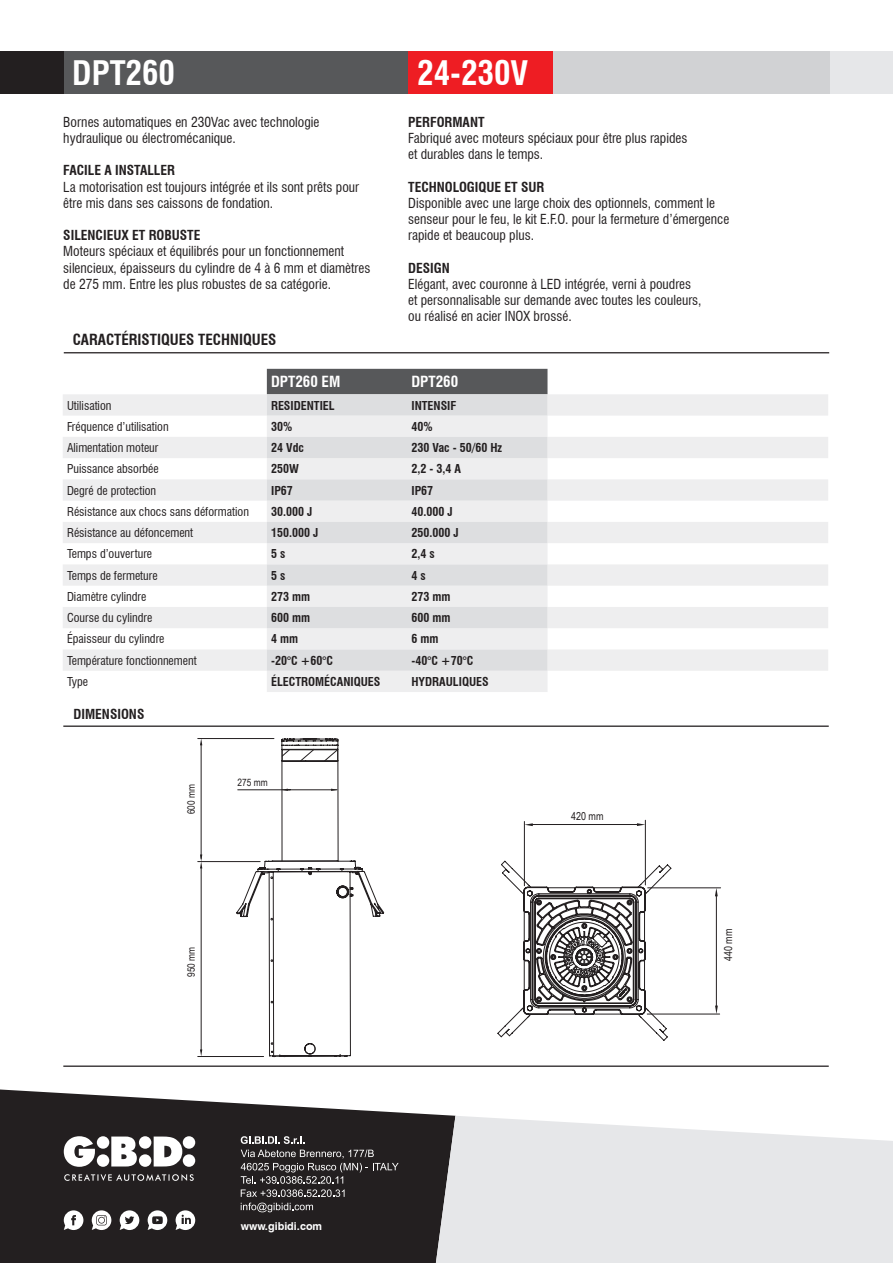
<style>
.page{position:relative;width:893px;height:1263px;background:#fff}
.page>*{position:absolute;margin:0;border:0;box-sizing:border-box;transform-origin:0 0}
.t1{font:700 condensed 33px "Swiss 721 BT";color:#fff}
.t2{font:700 condensed 15px "Swiss 721 BT";color:#231f20}
.t3{font:700 condensed 15px "Swiss 721 BT";color:#fff}
.t4{font:condensed 13.5px/16.2px "Swiss 721 BT";color:#231f20}
.t5{font:700 condensed 13.5px "Swiss 721 BT";color:#231f20}
.t6{font:condensed 12px "Swiss 721 BT";color:#231f20}
.t7{font:700 condensed 12px "Swiss 721 BT";color:#231f20}
.t8{font:10.95px "Arial Narrow";color:#231f20}
.t9{font:700 10.8px "Swiss 721 BT";color:#fff}
.t10{font:10.2px "Arial Narrow";color:#231f20}
</style>
<div class="page">
<div style="left:64px;top:51px;width:829px;height:43px;background:#e6e7e9"></div>
<div style="left:553px;top:51px;width:276px;height:43px;background:#d1d2d4"></div>
<div style="left:64px;top:51px;width:344px;height:43px;background:#57585a"></div>
<div style="left:408px;top:51px;width:145px;height:43px;background:#ee1d23"></div>
<div style="left:0;top:51px;width:64px;height:43px;background:#231f20"></div>
<svg style="left:0;top:1089px;width:455px;height:174px;background:#3a3738"></svg>
<svg style="left:64px;top:1136px;width:131px;height:45px"></svg>
<svg style="left:64px;top:1210px;width:19px;height:20px"></svg>
<svg style="left:148px;top:1210px;width:19px;height:20px"></svg>
<svg style="left:176px;top:1210px;width:19px;height:20px"></svg>
<svg style="left:120px;top:1210px;width:19px;height:20px"></svg>
<svg style="left:92px;top:1210px;width:19px;height:20px"></svg>
<svg style="left:241px;top:1136px;width:158px;height:76px;background:#3e3a3b"></svg>
<svg style="left:436px;top:1116px;width:457px;height:147px;background:#e3e4e6"></svg>
<hr style="left:63px;top:725px;width:766px;height:2px;background:#231f20">
<hr style="left:63px;top:1065px;width:766px;height:2px;background:#231f20">
<hr style="left:64px;top:352px;width:765px;height:1px;background:#231f20">
<hr style="left:647px;top:1014px;width:73px;height:1px;background:#231f20">
<svg style="left:715px;top:1005px;width:3px;height:9px"></svg>
<svg style="left:715px;top:888px;width:3px;height:8px"></svg>
<svg style="left:637px;top:823px;width:8px;height:3px"></svg>
<hr style="left:648px;top:887px;width:73px;height:1px;background:#231f20">
<hr style="left:716px;top:894px;width:1px;height:113px;background:#231f20">
<hr style="left:524px;top:821px;width:1px;height:65px;background:#231f20">
<hr style="left:645px;top:820px;width:1px;height:65px;background:#231f20">
<hr style="left:531px;top:824px;width:108px;height:1px;background:#231f20">
<svg style="left:524px;top:823px;width:9px;height:3px"></svg>
<hr style="left:198px;top:861px;width:62px;height:1px;background:#231f20">
<hr style="left:198px;top:738px;width:76px;height:1px;background:#231f20">
<hr style="left:201px;top:744px;width:1px;height:114px;background:#231f20">
<svg style="left:200px;top:854px;width:2px;height:14px"></svg>
<hr style="left:201px;top:868px;width:1px;height:183px;background:#231f20">
<hr style="left:198px;top:1056px;width:66px;height:1px;background:#231f20">
<svg style="left:236px;top:738px;width:148px;height:180px"></svg>
<svg style="left:245px;top:861px;width:136px;height:196px"></svg>
<svg style="left:497px;top:861px;width:174px;height:180px"></svg>
<div style="left:267px;top:369px;width:280px;height:25px;background:#57585a"></div>
<svg style="left:63px;top:394px;width:765px;height:298px;fill:#eeeeef"></svg>
<svg style="left:267px;top:394px;width:280px;height:277px;background:#e4e5e6"></svg>
<p class="t1" style="left:72px;top:53px;width:104px">DPT260</p>
<p class="t1" style="left:417px;top:53px;width:113px">24-230V</p>
<p class="t4" style="left:63px;top:114px;width:258px">Bornes automatiques en 230Vac avec technologie hydraulique ou électromécanique.</p>
<p class="t5" style="left:63px;top:162px;width:113px">FACILE A INSTALLER</p>
<p class="t4" style="left:63px;top:178px;width:297px">La motorisation est toujours intégrée et ils sont prêts pour être mis dans ses caissons de fondation.</p>
<p class="t5" style="left:63px;top:227px;width:139px">SILENCIEUX ET ROBUSTE</p>
<p class="t4" style="left:63px;top:243px;width:309px">Moteurs spéciaux et équilibrés pour un fonctionnement silencieux, épaisseurs du cylindre de 4 à 6 mm et diamètres de 275 mm. Entre les plus robustes de sa catégorie.</p>
<p class="t2" style="left:73px;top:331px;width:205px">CARACTÉRISTIQUES TECHNIQUES</p>
<p class="t5" style="left:408px;top:114px;width:78px">PERFORMANT</p>
<p class="t4" style="left:408px;top:130px;width:281px">Fabriqué avec moteurs spéciaux pour être plus rapides et durables dans le temps.</p>
<p class="t5" style="left:408px;top:179px;width:138px">TECHNOLOGIQUE ET SUR</p>
<p class="t4" style="left:408px;top:195px;width:323px">Disponible avec une large choix des optionnels, comment le senseur pour le feu, le kit E.F.O. pour la fermeture d’émergence rapide et beaucoup plus.</p>
<p class="t5" style="left:408px;top:260px;width:43px">DESIGN</p>
<p class="t4" style="left:408px;top:276px;width:295px">Elégant, avec couronne à LED intégrée, verni à poudres et personnalisable sur demande avec toutes les couleurs, ou réalisé en acier INOX brossé.</p>
<p class="t3" style="left:271px;top:373px;width:71px">DPT260 EM</p>
<p class="t3" style="left:411px;top:373px;width:48px">DPT260</p>
<p class="t6" style="left:67px;top:398px;width:46px">Utilisation</p>
<p class="t7" style="left:271px;top:398px;width:65px">RESIDENTIEL</p>
<p class="t7" style="left:411px;top:398px;width:46px">INTENSIF</p>
<p class="t6" style="left:67px;top:419px;width:103px">Fréquence d’utilisation</p>
<p class="t7" style="left:271px;top:419px;width:23px">30%</p>
<p class="t7" style="left:411px;top:419px;width:23px">40%</p>
<p class="t6" style="left:67px;top:440px;width:93px">Alimentation moteur</p>
<p class="t7" style="left:271px;top:440px;width:34px">24 Vdc</p>
<p class="t7" style="left:411px;top:440px;width:92px">230 Vac - 50/60 Hz</p>
<p class="t6" style="left:67px;top:462px;width:93px">Puissance absorbée</p>
<p class="t7" style="left:271px;top:462px;width:29px">250W</p>
<p class="t7" style="left:411px;top:462px;width:51px">2,2 - 3,4 A</p>
<p class="t6" style="left:67px;top:483px;width:91px">Degré de protection</p>
<p class="t7" style="left:271px;top:483px;width:23px">IP67</p>
<p class="t7" style="left:411px;top:483px;width:23px">IP67</p>
<p class="t6" style="left:67px;top:504px;width:184px">Résistance aux chocs sans déformation</p>
<p class="t7" style="left:271px;top:504px;width:43px">30.000 J</p>
<p class="t7" style="left:411px;top:504px;width:43px">40.000 J</p>
<p class="t6" style="left:67px;top:525px;width:128px">Résistance au défoncement</p>
<p class="t7" style="left:271px;top:525px;width:49px">150.000 J</p>
<p class="t7" style="left:411px;top:525px;width:49px">250.000 J</p>
<p class="t6" style="left:67px;top:547px;width:87px">Temps d’ouverture</p>
<p class="t7" style="left:271px;top:547px;width:16px">5 s</p>
<p class="t7" style="left:411px;top:547px;width:25px">2,4 s</p>
<p class="t6" style="left:67px;top:568px;width:92px">Temps de fermeture</p>
<p class="t7" style="left:271px;top:568px;width:16px">5 s</p>
<p class="t7" style="left:411px;top:568px;width:16px">4 s</p>
<p class="t6" style="left:67px;top:589px;width:81px">Diamètre cylindre</p>
<p class="t7" style="left:271px;top:589px;width:41px">273 mm</p>
<p class="t7" style="left:411px;top:589px;width:41px">273 mm</p>
<p class="t6" style="left:67px;top:611px;width:87px">Course du cylindre</p>
<p class="t7" style="left:271px;top:611px;width:41px">600 mm</p>
<p class="t7" style="left:411px;top:611px;width:41px">600 mm</p>
<p class="t6" style="left:67px;top:632px;width:99px">Épaisseur du cylindre</p>
<p class="t7" style="left:271px;top:632px;width:29px">4 mm</p>
<p class="t7" style="left:411px;top:632px;width:29px">6 mm</p>
<p class="t6" style="left:67px;top:653px;width:131px">Température fonctionnement</p>
<p class="t7" style="left:271px;top:653px;width:63px">-20°C +60°C</p>
<p class="t7" style="left:411px;top:653px;width:63px">-40°C +70°C</p>
<p class="t6" style="left:67px;top:674px;width:23px">Type</p>
<p class="t7" style="left:271px;top:674px;width:111px">ÉLECTROMÉCANIQUES</p>
<p class="t7" style="left:411px;top:674px;width:79px">HYDRAULIQUES</p>
<p class="t5" style="left:74px;top:706px;width:72px">DIMENSIONS</p>
<p class="t10" style="left:184px;top:814px;width:32px;rotate:-90deg">600 mm</p>
<p class="t10" style="left:238px;top:775px;width:32px">275 mm</p>
<p class="t10" style="left:184px;top:977px;width:32px;rotate:-90deg">950 mm</p>
<p class="t9" style="left:241px;top:1219px;width:83px">www.gibidi.com</p>
<p class="t8" style="left:571px;top:808px;width:34px">420 mm</p>
<p class="t8" style="left:720px;top:961px;width:34px;rotate:-90deg">440 mm</p>
</div>
